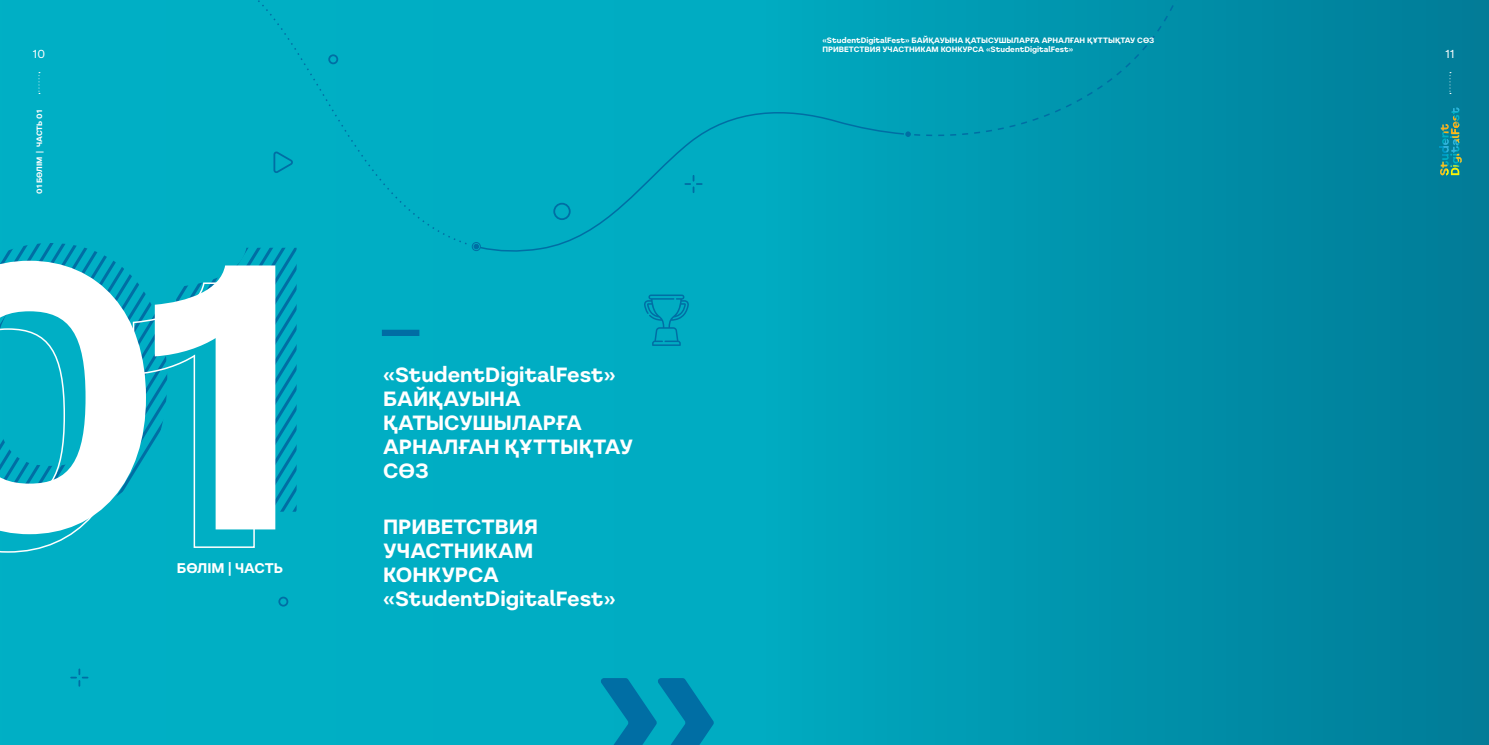
<style>
.page{position:relative;width:1489px;height:745px;background:#fff}
.page>*{position:absolute;margin:0;border:0;box-sizing:border-box;transform-origin:0 0}
.t1{font:700 20px/24px "Literal";color:#fff}
.t2{font:700 13.62px "Literal";color:#fff}
.t3{font:11.25px "Literal";color:#fff}
.t4{font:700 7.5px "Literal";color:#fff}
</style>
<div class="page">
<div style="left:0;top:0;width:1488px;height:744px;background:linear-gradient(to right,#00bbcf,#0086a0)"></div>
<svg style="left:478px;top:106px;width:427px;height:146px;background:#00a9c0"></svg>
<svg style="left:474px;top:244px;width:4px;height:5px"></svg>
<div style="left:472px;top:242px;width:8px;height:9px;border:1px solid #006ea4;border-radius:50%"></div>
<div style="left:212px;top:0;width:260px;height:247px;background:#00aec4"></div>
<div style="left:905px;top:0;width:282px;height:143px;background:#0097af"></div>
<svg style="left:39px;top:72px;width:1px;height:22px"></svg>
<svg style="left:600px;top:677px;width:114px;height:67px;background:#008db3"></svg>
<svg style="left:685px;top:176px;width:16px;height:16px"></svg>
<svg style="left:71px;top:669px;width:17px;height:16px"></svg>
<svg style="left:272px;top:150px;width:22px;height:24px"></svg>
<div style="left:553px;top:203px;width:17px;height:17px;border:2px solid #006ea4;border-radius:50%"></div>
<svg style="left:644px;top:294px;width:45px;height:52px;background:#009ebb"></svg>
<div style="left:328px;top:54px;width:10px;height:10px;border:2px solid #006ea4;border-radius:50%"></div>
<div style="left:278px;top:596px;width:10px;height:10px;border:2px solid #006ea4;border-radius:50%"></div>
<div style="left:382px;top:329px;width:37px;height:7px;background:#006da4"></div>
<svg style="left:0;top:243px;width:167px;height:34px;background:#00a5c0"></svg>
<svg style="left:0;top:260px;width:146px;height:17px"></svg>
<svg style="left:155px;top:247px;width:141px;height:282px"></svg>
<svg style="left:0;top:277px;width:255px;height:276px"></svg>
<svg style="left:1449px;top:72px;width:1px;height:22px"></svg>
<svg style="left:1438px;top:107px;width:23px;height:68px;background:#29918e"></svg>
<p class="t3" style="left:33px;top:47px;width:14px">10</p>
<p class="t4" style="left:34px;top:194px;width:86px;rotate:-90deg">01 БӨЛІМ | ЧАСТЬ 01</p>
<p class="t2" style="left:177px;top:558px;width:108px">БӨЛІМ | ЧАСТЬ</p>
<p class="t1" style="left:383px;top:361px;width:251px">«StudentDigitalFest»<br>БАЙҚАУЫНА<br>ҚАТЫСУШЫЛАРҒА<br>АРНАЛҒАН ҚҰТТЫҚТАУ<br>СӨЗ</p>
<p class="t1" style="left:383px;top:513px;width:156px">ПРИВЕТСТВИЯ<br>УЧАСТНИКАМ</p>
<p class="t1" style="left:383px;top:561px;width:117px">КОНКУРСА</p>
<p class="t1" style="left:383px;top:585px;width:234px">«StudentDigitalFest»</p>
<p class="t4" style="left:822px;top:35px;width:333px">«StudentDigitalFest» БАЙҚАУЫНА ҚАТЫСУШЫЛАРҒА АРНАЛҒАН ҚҰТТЫҚТАУ СӨЗ</p>
<p class="t4" style="left:822px;top:44px;width:252px">ПРИВЕТСТВИЯ УЧАСТНИКАМ КОНКУРСА «StudentDigitalFest»</p>
<p class="t3" style="left:1445px;top:47px;width:10px">11</p>
</div>
